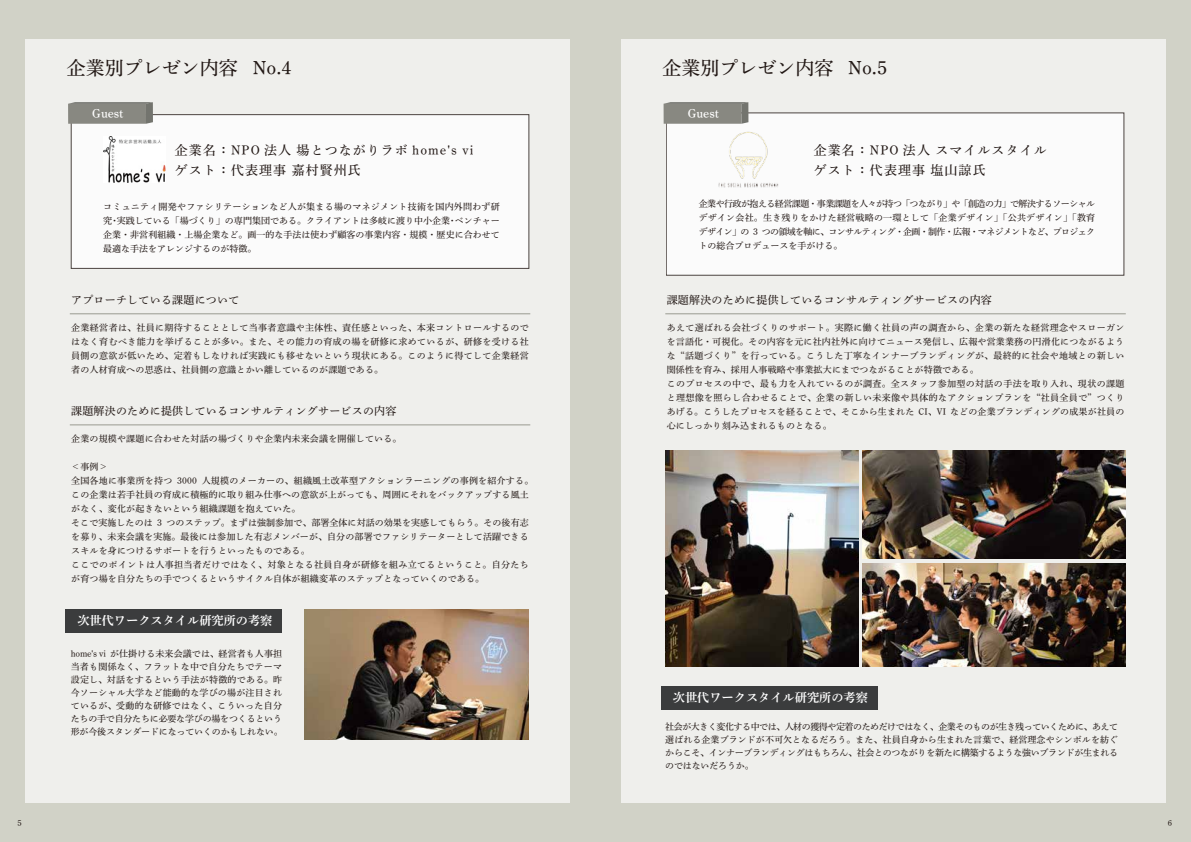
<style>
.page{position:relative;width:1191px;height:842px;background:#d1d2c7}
.page>*{position:absolute;margin:0;border:0;box-sizing:border-box;transform-origin:0 0}
.t1{font:19px "Shuei Min Pro M";color:#221815}
.t2{font:13px/20px "Shuei Min Pro M";letter-spacing:.08em;color:#221815}
.t3{font:12.2px "Shuei Min Pro B";color:#fff}
.t4{font:12px "Shuei Min Pro B";color:#fff}
.t5{font:11px "Shuei Min Pro M";letter-spacing:.02em;color:#221815}
.t6{font:9px/14px "Shuei Min Pro M";letter-spacing:.02em;color:#221815;text-align:justify}
.t7{font:9px/14px "Shuei Min Pro M";letter-spacing:.04em;color:#221815}
.t8{font:8px "Shuei Min Pro M";color:#221815}
</style>
<div class="page">
<div style="left:621px;top:39px;width:544px;height:764px;background:#efefec"></div>
<div style="left:26px;top:39px;width:544px;height:764px;background:#efefec"></div>
<div style="left:666px;top:113px;width:458px;height:162px;background:#fff"></div>
<div style="left:661px;top:686px;width:216px;height:23px;background:#3b3c3d"></div>
<svg style="left:663px;top:102px;width:85px;height:22px"></svg>
<hr style="left:665px;top:314px;width:460px;height:1px;background:#999a91">
<img style="left:666px;top:450px;width:192px;height:217px">
<img style="left:863px;top:450px;width:262px;height:108px">
<img style="left:863px;top:563px;width:262px;height:104px">
<div style="left:71px;top:114px;width:458px;height:155px;background:#fff"></div>
<div style="left:66px;top:609px;width:216px;height:24px;background:#3b3c3d"></div>
<svg style="left:68px;top:102px;width:85px;height:22px"></svg>
<hr style="left:70px;top:314px;width:460px;height:1px;background:#999a91">
<hr style="left:70px;top:425px;width:460px;height:1px;background:#999a91">
<img style="left:305px;top:609px;width:224px;height:130px">
<img style="left:713px;top:109px;width:70px;height:78px">
<img style="left:104px;top:137px;width:62px;height:45px">
<h1 class="t1" style="left:67px;top:54px;width:226px">企業別プレゼン内容 No.4</h1>
<h3 class="t4" style="left:92px;top:105px;width:33px">Guest</h3>
<h2 class="t2" style="left:175px;top:139px;width:300px">企業名：NPO 法人 場とつながりラボ home's viゲスト：代表理事 嘉村賢州氏</h2>
<p class="t6" style="left:103px;top:199px;width:398px">コミュニティ開発やファシリテーションなど人が集まる場のマネジメント技術を国内外問わず研究・実践している「場づくり」の専門集団である。クライアントは多岐に渡り中小企業・ベンチャー企業・非営利組織・上場企業など。画一的な手法は使わず顧客の事業内容・規模・歴史に合わせて最適な手法をアレンジするのが特徴。</p>
<p class="t5" style="left:71px;top:292px;width:170px">アプローチしている課題について</p>
<p class="t6" style="left:71px;top:320px;width:459px">企業経営者は、社員に期待することとして当事者意識や主体性、責任感といった、本来コントロールするのではなく育むべき能力を挙げることが多い。また、その能力の育成の場を研修に求めているが、研修を受ける社員側の意欲が低いため、定着もしなければ実践にも移せないという現状にある。このように得てして企業経営者の人材育成への思惑は、社員側の意識とかい離しているのが課題である。</p>
<p class="t5" style="left:71px;top:403px;width:327px">課題解決のために提供しているコンサルティングサービスの内容</p>
<p class="t6" style="left:71px;top:431px;width:332px">企業の規模や課題に合わせた対話の場づくりや企業内未来会議を開催している。</p>
<p class="t6" style="left:71px;top:459px;width:464px;text-align:left">＜事例＞<br>全国各地に事業所を持つ 3000 人規模のメーカーの、組織風土改革型アクションラーニングの事例を紹介する。この企業は若手社員の育成に積極的に取り組み仕事への意欲が上がっても、周囲にそれをバックアップする風土がなく、変化が起きないという組織課題を抱えていた。<br>そこで実施したのは 3 つのステップ。まずは強制参加で、部署全体に対話の効果を実感してもらう。その後有志を募り、未来会議を実施。最後には参加した有志メンバーが、自分の部署でファシリテーターとして活躍できるスキルを身につけるサポートを行うといったものである。<br>ここでのポイントは人事担当者だけではなく、対象となる社員自身が研修を組み立てるということ。自分たちが育つ場を自分たちの手でつくるというサイクル自体が組織変革のステップとなっていくのである。</p>
<h3 class="t3" style="left:77px;top:612px;width:197px">次世代ワークスタイル研究所の考察</h3>
<p class="t6" style="left:71px;top:647px;width:213px;line-height:13px">home's vi が仕掛ける未来会議では、経営者も人事担当者も関係なく、フラットな中で自分たちでテーマ設定し、対話をするという手法が特徴的である。昨今ソーシャル大学など能動的な学びの場が注目されているが、受動的な研修ではなく、こういった自分たちの手で自分たちに必要な学びの場をつくるという形が今後スタンダードになっていくのかもしれない。</p>
<h1 class="t1" style="left:662px;top:54px;width:226px">企業別プレゼン内容 No.5</h1>
<h3 class="t4" style="left:687px;top:105px;width:33px">Guest</h3>
<h2 class="t2" style="left:813px;top:139px;width:248px">企業名：NPO 法人 スマイルスタイル　ゲスト：代表理事 塩山諒氏</h2>
<p class="t6" style="left:699px;top:196px;width:398px">企業や行政が抱える経営課題・事業課題を人々が持つ「つながり」や「創造の力」で解決するソーシャルデザイン会社。生き残りをかけた経営戦略の一環として「企業デザイン」「公共デザイン」「教育デザイン」の 3 つの領域を軸に、コンサルティング・企画・制作・広報・マネジメントなど、プロジェクトの総合プロデュースを手がける。</p>
<p class="t5" style="left:666px;top:292px;width:327px">課題解決のために提供しているコンサルティングサービスの内容</p>
<p class="t7" style="left:666px;top:320px;width:459px">あえて選ばれる会社づくりのサポート。実際に働く社員の声の調査から、企業の新たな経営理念やスローガンを言語化・可視化。その内容を元に社内社外に向けてニュース発信し、広報や営業業務の円滑化につながるような“話題づくり”を行っている。こうした丁寧なインナーブランディングが、最終的に社会や地域との新しい関係性を育み、採用人事戦略や事業拡大にまでつながることが特徴である。<br>このプロセスの中で、最も力を入れているのが調査。全スタッフ参加型の対話の手法を取り入れ、現状の課題と理想像を照らし合わせることで、企業の新しい未来像や具体的なアクションプランを“社員全員で”つくりあげる。こうしたプロセスを経ることで、そこから生まれた CI、VI などの企業ブランディングの成果が社員の心にしっかり刻み込まれるものとなる。</p>
<h3 class="t3" style="left:673px;top:688px;width:197px">次世代ワークスタイル研究所の考察</h3>
<p class="t6" style="left:665px;top:720px;width:454px;line-height:13px">社会が大きく変化する中では、人材の獲得や定着のためだけではなく、企業そのものが生き残っていくために、あえて選ばれる企業ブランドが不可欠となるだろう。また、社員自身から生まれた言葉で、経営理念やシンボルを紡ぐからこそ、インナーブランディングはもちろん、社会とのつながりを新たに構築するような強いブランドが生まれるのではないだろうか。</p>
<p class="t8" style="left:17px;top:817px;width:6px">5</p>
<p class="t8" style="left:1167px;top:817px;width:6px">6</p>
</div>
